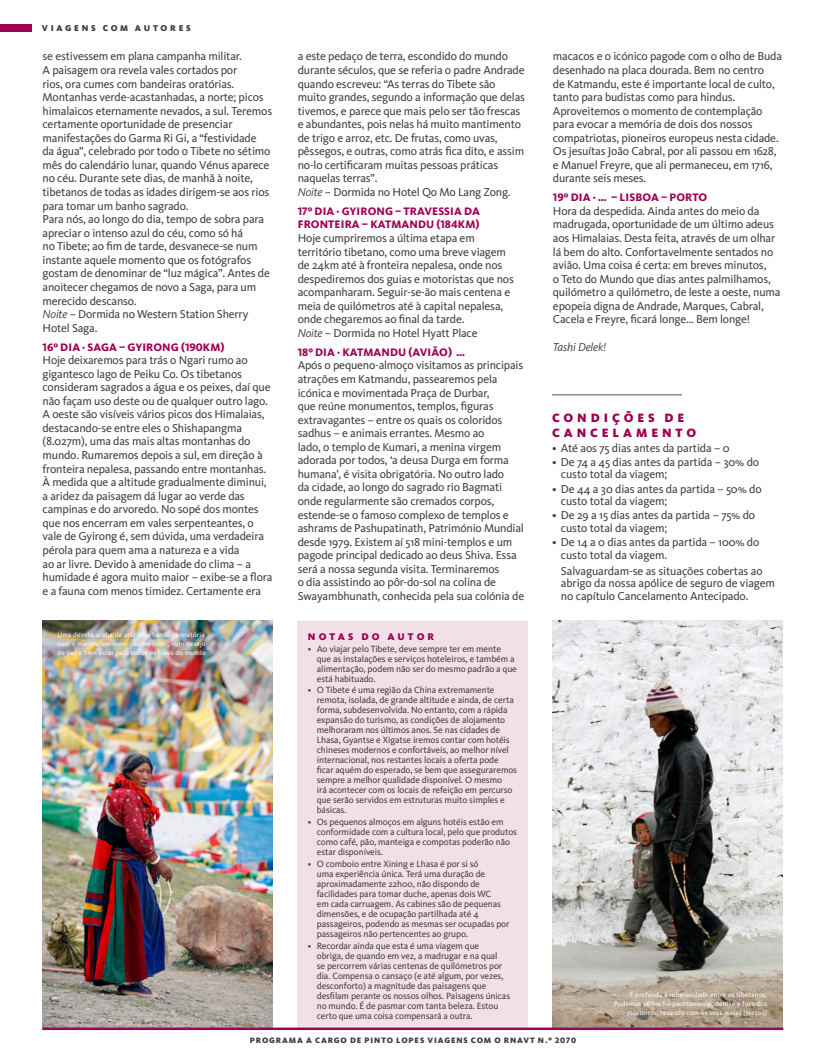
<style>
.page{position:relative;width:833px;height:1063px;background:#fff}
.page>*{position:absolute;margin:0;border:0;box-sizing:border-box;transform-origin:0 0}
.Bullets_Titulo{font:900 12.5px/15px "Kievit OT";letter-spacing:.31em;color:#9e0153}
.Programa_Texto{font:11.88px/13.5px "Kievit OT";letter-spacing:-.015em;color:#3e3e3f}
.Programa_Texto-2{font:italic 11.88px "Kievit OT";letter-spacing:-.015em;color:#3e3e3f}
.Programa_Dias{font:800 11.25px/13.6px "Kievit OT";letter-spacing:.01em;color:#9e0153}
.Bullets_Titulo-2{font:900 10px "Kievit OT";letter-spacing:.31em;color:#9e0153}
.t1{font:9.38px/10px "Kievit OT";letter-spacing:-.01em;color:#3e3e3f}
.t2{font:900 8.75px "Kievit OT";letter-spacing:.31em;color:#3e3e3f}
.Numero_Pagina{font:900 8.12px "Kievit OT";letter-spacing:.11em;color:#3e3e3f}
.Legenda{font:6.88px/8.8px "Kievit OT";letter-spacing:.025em;color:#fff}
.s1{font-style:italic}
</style>
<div class="page">
<div style="left:297px;top:621px;width:231px;height:408px;background:#f3e0e6"></div>
<img style="left:552px;top:621px;width:230px;height:407px">
<img style="left:42px;top:621px;width:230px;height:408px">
<hr style="left:552px;top:394px;width:130px;height:1px;background:#6b7a83">
<hr style="left:43px;top:1028px;width:740px;height:2px;background:#9e0153">
<div style="left:0;top:25px;width:32px;height:7px;background:#9e0153"></div>
<p class="t2" style="left:42px;top:23px;width:150px">VIAGENS COM AUTORES</p>
<p class="Programa_Texto" style="left:43px;top:50px;width:231px">se estivessem em plana campanha militar.<br>A paisagem ora revela vales cortados por<br>rios, ora cumes com bandeiras oratórias.<br>Montanhas verde-acastanhadas, a norte; picos himalaicos eternamente nevados, a sul. Teremos certamente oportunidade de presenciar manifestações do Garma Ri Gi, a “festividade<br>da água”, celebrado por todo o Tibete no sétimo mês do calendário lunar, quando Vénus aparece no céu. Durante sete dias, de manhã à noite, tibetanos de todas as idades dirigem-se aos rios para tomar um banho sagrado.</p>
<p class="Programa_Texto" style="left:43px;top:212px;width:229px">Para nós, ao longo do dia, tempo de sobra para apreciar o intenso azul do céu, como só há<br>no Tibete; ao fim de tarde, desvanece-se num instante aquele momento que os fotógrafos gostam de denominar de “luz mágica”. Antes de anoitecer chegamos de novo a Saga, para um merecido descanso.</p>
<p class="Programa_Texto" style="left:43px;top:307px;width:207px"><span class="s1">Noite</span> – Dormida no Western Station Sherry<br>Hotel Saga.</p>
<p class="Programa_Dias" style="left:43px;top:340px;width:183px">16º DIA · SAGA – GYIRONG (190KM)</p>
<p class="Programa_Texto" style="left:43px;top:353px;width:231px">Hoje deixaremos para trás o Ngari rumo ao gigantesco lago de Peiku Co. Os tibetanos consideram sagrados a água e os peixes, daí que não façam uso deste ou de qualquer outro lago.<br>A oeste são visíveis vários picos dos Himalaias, destacando-se entre eles o Shishapangma (8.027m), uma das mais altas montanhas do mundo. Rumaremos depois a sul, em direção à fronteira nepalesa, passando entre montanhas.<br>À medida que a altitude gradualmente diminui, a aridez da paisagem dá lugar ao verde das campinas e do arvoredo. No sopé dos montes que nos encerram em vales serpenteantes, o vale de Gyirong é, sem dúvida, uma verdadeira pérola para quem ama a natureza e a vida<br>ao ar livre. Devido à amenidade do clima – a humidade é agora muito maior – exibe-se a flora e a fauna com menos timidez. Certamente era</p>
<p class="Legenda" style="left:58px;top:631px;width:150px">Uma devota acaba de atar uma bandeira oratória com o mantra om-mani-padme-hum , num desejo de paz e bem estar para todos os seres do mundo</p>
<p class="Programa_Texto" style="left:298px;top:50px;width:229px">a este pedaço de terra, escondido do mundo durante séculos, que se referia o padre Andrade quando escreveu: “As terras do Tibete são muito grandes, segundo a informação que delas tivemos, e parece que mais pelo ser tão frescas e abundantes, pois nelas há muito mantimento de trigo e arroz, etc. De frutas, como uvas, pêssegos, e outras, como atrás fica dito, e assim no-lo certificaram muitas pessoas práticas naquelas terras”.</p>
<p class="Programa_Texto" style="left:298px;top:185px;width:214px"><span class="s1">Noite</span> – Dormida no Hotel Qo Mo Lang Zong.</p>
<p class="Programa_Dias" style="left:298px;top:204px;width:184px">17º DIA · GYIRONG – TRAVESSIA DA<br>FRONTEIRA – KATMANDU (184KM)</p>
<p class="Programa_Texto" style="left:298px;top:231px;width:218px">Hoje cumpriremos a última etapa em território tibetano, como uma breve viagem de 24km até à fronteira nepalesa, onde nos despediremos dos guias e motoristas que nos acompanharam. Seguir-se-ão mais centena e meia de quilómetros até à capital nepalesa, onde chegaremos ao final da tarde.</p>
<p class="Programa_Texto" style="left:298px;top:326px;width:181px"><span class="s1">Noite</span> – Dormida no Hotel Hyatt Place</p>
<p class="Programa_Dias" style="left:298px;top:345px;width:169px">18º DIA · KATMANDU (AVIÃO) …</p>
<p class="Programa_Texto" style="left:298px;top:359px;width:228px">Após o pequeno-almoço visitamos as principais atrações em Katmandu, passearemos pela icónica e movimentada Praça de Durbar,<br>que reúne monumentos, templos, figuras extravagantes – entre os quais os coloridos sadhus – e animais errantes. Mesmo ao<br>lado, o templo de Kumari, a menina virgem adorada por todos, ‘a deusa Durga em forma humana’, é visita obrigatória. No outro lado<br>da cidade, ao longo do sagrado rio Bagmati onde regularmente são cremados corpos, estende-se o famoso complexo de templos e ashrams de Pashupatinath, Património Mundial desde 1979. Existem aí 518 mini-templos e um pagode principal dedicado ao deus Shiva. Essa será a nossa segunda visita. Terminaremos<br>o dia assistindo ao pôr-do-sol na colina de Swayambhunath, conhecida pela sua colónia de</p>
<p class="Bullets_Titulo-2" style="left:308px;top:631px;width:128px">NOTAS DO AUTOR</p>
<p class="t1" style="left:317px;top:643px;width:202px;text-indent:-9px">• Ao viajar pelo Tibete, deve sempre ter em mente que as instalações e serviços hoteleiros, e também a alimentação, podem não ser do mesmo padrão a que está habituado.</p>
<p class="t1" style="left:317px;top:685px;width:202px;text-indent:-9px">• O Tibete é uma região da China extremamente remota, isolada, de grande altitude e ainda, de certa forma, subdesenvolvida. No entanto, com a rápida expansão do turismo, as condições de alojamento melhoraram nos últimos anos. Se nas cidades de Lhasa, Gyantse e Xigatse iremos contar com hotéis chineses modernos e confortáveis, ao melhor nível internacional, nos restantes locais a oferta pode ficar aquém do esperado, se bem que asseguraremos sempre a melhor qualidade disponível. O mesmo<br>irá acontecer com os locais de refeição em percurso que serão servidos em estruturas muito simples e básicas.</p>
<p class="t1" style="left:317px;top:817px;width:202px;text-indent:-9px">• Os pequenos almoços em alguns hotéis estão em conformidade com a cultura local, pelo que produtos como café, pão, manteiga e compotas poderão não estar disponíveis.</p>
<p class="t1" style="left:317px;top:859px;width:194px;text-indent:-9px">• O comboio entre Xining e Lhasa é por si só<br>uma experiência única. Terá uma duração de aproximadamente 22h00, não dispondo de facilidades para tomar duche, apenas dois WC<br>em cada carruagem. As cabines são de pequenas dimensões, e de ocupação partilhada até 4 passageiros, podendo as mesmas ser ocupadas por passageiros não pertencentes ao grupo.</p>
<p class="t1" style="left:317px;top:941px;width:195px;text-indent:-9px">• Recordar ainda que esta é uma viagem que<br>obriga, de quando em vez, a madrugar e na qual<br>se percorrem várias centenas de quilómetros por dia. Compensa o cansaço (e até algum, por vezes, desconforto) a magnitude das paisagens que desfilam perante os nossos olhos. Paisagens únicas no mundo. É de pasmar com tanta beleza. Estou certo que uma coisa compensará a outra.</p>
<p class="Programa_Texto" style="left:553px;top:50px;width:231px">macacos e o icónico pagode com o olho de Buda desenhado na placa dourada. Bem no centro<br>de Katmandu, este é importante local de culto, tanto para budistas como para hindus.</p>
<p class="Programa_Texto" style="left:553px;top:104px;width:227px">Aproveitemos o momento de contemplação para evocar a memória de dois dos nossos compatriotas, pioneiros europeus nesta cidade.<br>Os jesuítas João Cabral, por ali passou em 1628, e Manuel Freyre, que ali permaneceu, em 1716, durante seis meses.</p>
<p class="Programa_Dias" style="left:553px;top:191px;width:156px">19º DIA · … – LISBOA – PORTO</p>
<p class="Programa_Texto" style="left:553px;top:204px;width:229px">Hora da despedida. Ainda antes do meio da madrugada, oportunidade de um último adeus aos Himalaias. Desta feita, através de um olhar lá bem do alto. Confortavelmente sentados no avião. Uma coisa é certa: em breves minutos,<br>o Teto do Mundo que dias antes palmilhamos, quilómetro a quilómetro, de leste a oeste, numa epopeia digna de Andrade, Marques, Cabral, Cacela e Freyre, ficará longe… Bem longe!</p>
<p class="Programa_Texto-2" style="left:553px;top:339px;width:55px">Tashi Delek!</p>
<p class="Bullets_Titulo" style="left:552px;top:411px;width:146px">CONDIÇÕES DE<br>CANCELAMENTO</p>
<p class="Programa_Texto" style="left:552px;top:441px;width:179px">• Até aos 75 dias antes da partida – 0</p>
<p class="Programa_Texto" style="left:561px;top:456px;width:200px;line-height:12.5px;text-indent:-9px">• De 74 a 45 dias antes da partida – 30% do custo total da viagem;</p>
<p class="Programa_Texto" style="left:561px;top:482px;width:202px;line-height:12.5px;text-indent:-9px">• De 44 a 30 dias antes da partida – 50% do custo total da viagem;</p>
<p class="Programa_Texto" style="left:561px;top:509px;width:196px;line-height:12.5px;text-indent:-9px">• De 29 a 15 dias antes da partida – 75% do custo total da viagem;</p>
<p class="Programa_Texto" style="left:561px;top:536px;width:200px;line-height:12.5px;text-indent:-9px">• De 14 a 0 dias antes da partida – 100% do custo total da viagem.</p>
<p class="Programa_Texto" style="left:561px;top:565px;width:216px;line-height:12.5px">Salvaguardam-se as situações cobertas ao abrigo da nossa apólice de seguro de viagem no capítulo Cancelamento Antecipado.</p>
<p class="Legenda" style="left:614px;top:991px;width:154px;text-align:right">É profunda a religiosidade entre os tibetanos.<br>Podemos vê-los frequentemente, dentro e fora dos mosteiros, rezando com os seus malas (terços)</p>
<p class="Numero_Pagina" style="left:250px;top:1035px;width:328px">PROGRAMA A CARGO DE PINTO LOPES VIAGENS COM O RNAVT N.º 2070</p>
</div>
